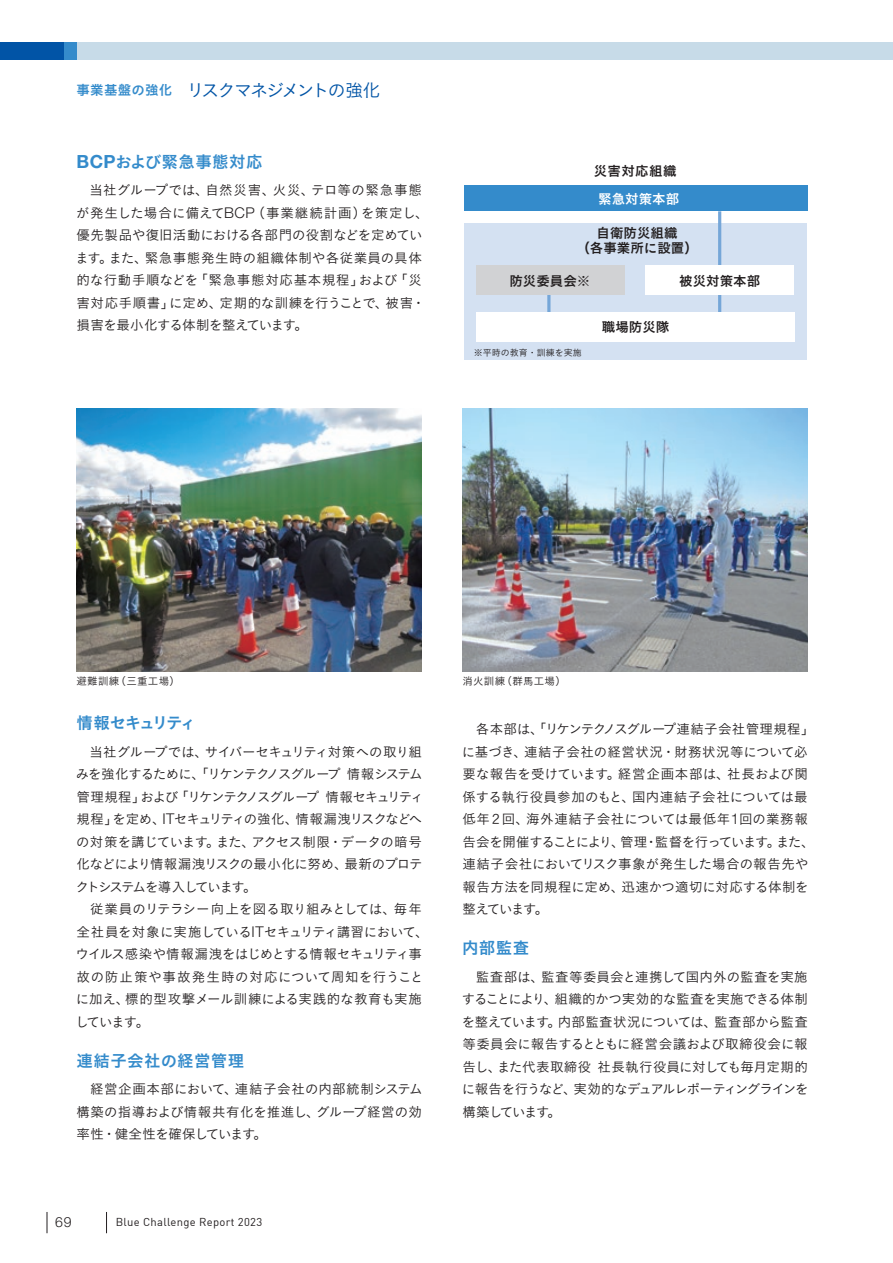
<style>
.page{position:relative;width:893px;height:1263px;background:#fff}
.page>*{position:absolute;margin:0;border:0;box-sizing:border-box;transform-origin:0 0}
.t1{font:18px "Koburina Go Std W3";letter-spacing:-.105em;color:#0154a6}
.t2{font:16.5px "Koburina Go Std W6";letter-spacing:.025em;color:#348bcb}
.t3{font:16.5px "Koburina Go Std W6";letter-spacing:-.12em;color:#348bcb}
.t4{font:300 14.1px "Helvetica Neue LT Std";color:#231f20}
.t5{font:13.5px/22.5px "Koburina Go Std W3";letter-spacing:-.015em;color:#231f20}
.t6{font:13.5px/22.5px "Koburina Go Std W3";letter-spacing:-.075em;color:#231f20}
.t7{font:13.5px/22.5px "Koburina Go Std W3";letter-spacing:.01em;color:#231f20}
.t8{font:13.5px/15px "Koburina Go Std W6";color:#231f20;text-align:center}
.t9{font:13.5px "Koburina Go Std W6";color:#fff}
.t10{font:11.25px "DIN";letter-spacing:.025em;color:#231f20}
.t11{font:10.5px "Koburina Go Std W3";letter-spacing:.025em;color:#231f20}
.t12{font:9px "Koburina Go Std W3";color:#231f20}
.s1{font-family:"Koburina Go Std W6";font-size:13.5px;color:#348bcb}
.s2{font-family:"Helvetica Neue LT Std";font-weight:700;font-size:18.15px}
.s3{font-family:"Helvetica Neue LT Std";font-weight:300;font-size:14.85px}
</style>
<div class="page">
<div style="left:0;top:43px;width:893px;height:17px;background:#c7dbe8"></div>
<div style="left:0;top:43px;width:77px;height:17px;background:#348bcb"></div>
<div style="left:0;top:43px;width:64px;height:17px;background:#0154a6"></div>
<img style="left:77px;top:408px;width:345px;height:264px">
<img style="left:462px;top:408px;width:346px;height:264px">
<div style="left:465px;top:223px;width:342px;height:137px;background:#d4e1f2"></div>
<div style="left:464px;top:186px;width:343px;height:25px;background:#348bcb"></div>
<hr style="left:718px;top:211px;width:3px;height:124px;background:#75a6d8">
<hr style="left:547px;top:290px;width:3px;height:44px;background:#75a6d8">
<div style="left:476px;top:265px;width:148px;height:30px;background:#d1d2d4"></div>
<div style="left:476px;top:312px;width:318px;height:29px;background:#fff"></div>
<div style="left:645px;top:265px;width:149px;height:30px;background:#fff"></div>
<svg style="left:47px;top:1212px;width:1px;height:21px"></svg>
<svg style="left:106px;top:1212px;width:1px;height:21px"></svg>
<h1 class="t1" style="left:77px;top:76px;width:306px"><span class="s1">事業基盤の強化　</span>リスクマネジメントの強化</h1>
<p class="t2" style="left:77px;top:149px;width:188px"><span class="s2">BCP</span>および緊急事態対応</p>
<p class="t7" style="left:75px;top:179px;width:355px;text-indent:14px">当社グループでは、自然災害、火災、テロ等の緊急事態が発生した場合に備えて<span class="s3">BCP</span>（事業継続計画）を策定し、優先製品や復旧活動における各部門の役割などを定めています。また、緊急事態発生時の組織体制や各従業員の具体的な行動手順などを「緊急事態対応基本規程」および「災害対応手順書」に定め、定期的な訓練を行うことで、被害・損害を最小化する体制を整えています。</p>
<p class="t8" style="left:594px;top:164px;width:84px">災害対応組織</p>
<p class="t9" style="left:598px;top:188px;width:82px">緊急対策本部</p>
<p class="t8" style="left:576px;top:226px;width:123px">自衛防災組織<br>（各事業所に設置）</p>
<p class="t8" style="left:509px;top:274px;width:82px">防災委員会※</p>
<p class="t8" style="left:679px;top:274px;width:82px">被災対策本部</p>
<p class="t12" style="left:474px;top:345px;width:109px">※平時の教育・訓練を実施</p>
<p class="t8" style="left:602px;top:320px;width:69px">職場防災隊</p>
<p class="t11" style="left:77px;top:673px;width:105px">避難訓練（三重工場）</p>
<p class="t11" style="left:462px;top:673px;width:105px">消火訓練（群馬工場）</p>
<p class="t3" style="left:77px;top:710px;width:121px">情報セキュリティ</p>
<p class="t6" style="left:76px;top:740px;width:350px;text-indent:14px">当社グループでは、サイバーセキュリティ対策への取り組みを強化するために、「リケンテクノスグループ情報システム管理規程」および「リケンテクノスグループ情報セキュリティ規程」を定め、<span class="s3">IT</span>セキュリティの強化、情報漏洩リスクなどへの対策を講じています。また、アクセス制限・データの暗号化などにより情報漏洩リスクの最小化に努め、最新のプロテクトシステムを導入しています。</p>
<p class="t5" style="left:75px;top:898px;width:355px;text-indent:15px">従業員のリテラシー向上を図る取り組みとしては、毎年全社員を対象に実施している<span class="s3">IT</span>セキュリティ講習において、ウイルス感染や情報漏洩をはじめとする情報セキュリティ事故の防止策や事故発生時の対応について周知を行うことに加え、標的型攻撃メール訓練による実践的な教育も実施しています。</p>
<p class="t2" style="left:77px;top:1048px;width:169px">連結子会社の経営管理</p>
<p class="t5" style="left:77px;top:1078px;width:348px;text-align:justify;text-indent:14px">経営企画本部において、連結子会社の内部統制システム構築の指導および情報共有化を推進し、グループ経営の効率性・健全性を確保しています。</p>
<p class="t4" style="left:55px;top:1213px;width:18px">69</p>
<p class="t10" style="left:116px;top:1215px;width:148px">Blue Challenge Report 2023</p>
<p class="t5" style="left:462px;top:718px;width:354px;text-indent:14px">各本部は、「リケンテクノスグループ連結子会社管理規程」に基づき、連結子会社の経営状況・財務状況等について必要な報告を受けています。経営企画本部は、社長および関係する執行役員参加のもと、国内連結子会社については最低年２回、海外連結子会社については最低年<span class="s3">1</span>回の業務報告会を開催することにより、管理・監督を行っています。また、連結子会社においてリスク事象が発生した場合の報告先や報告方法を同規程に定め、迅速かつ適切に対応する体制を整えています。</p>
<p class="t2" style="left:462px;top:935px;width:69px">内部監査</p>
<p class="t5" style="left:462px;top:965px;width:348px;text-align:justify;text-indent:14px">監査部は、監査等委員会と連携して国内外の監査を実施することにより、組織的かつ実効的な監査を実施できる体制を整えています。内部監査状況については、監査部から監査等委員会に報告するとともに経営会議および取締役会に報告し、また代表取締役社長執行役員に対しても毎月定期的に報告を行うなど、実効的なデュアルレポーティングラインを構築しています。</p>
</div>
